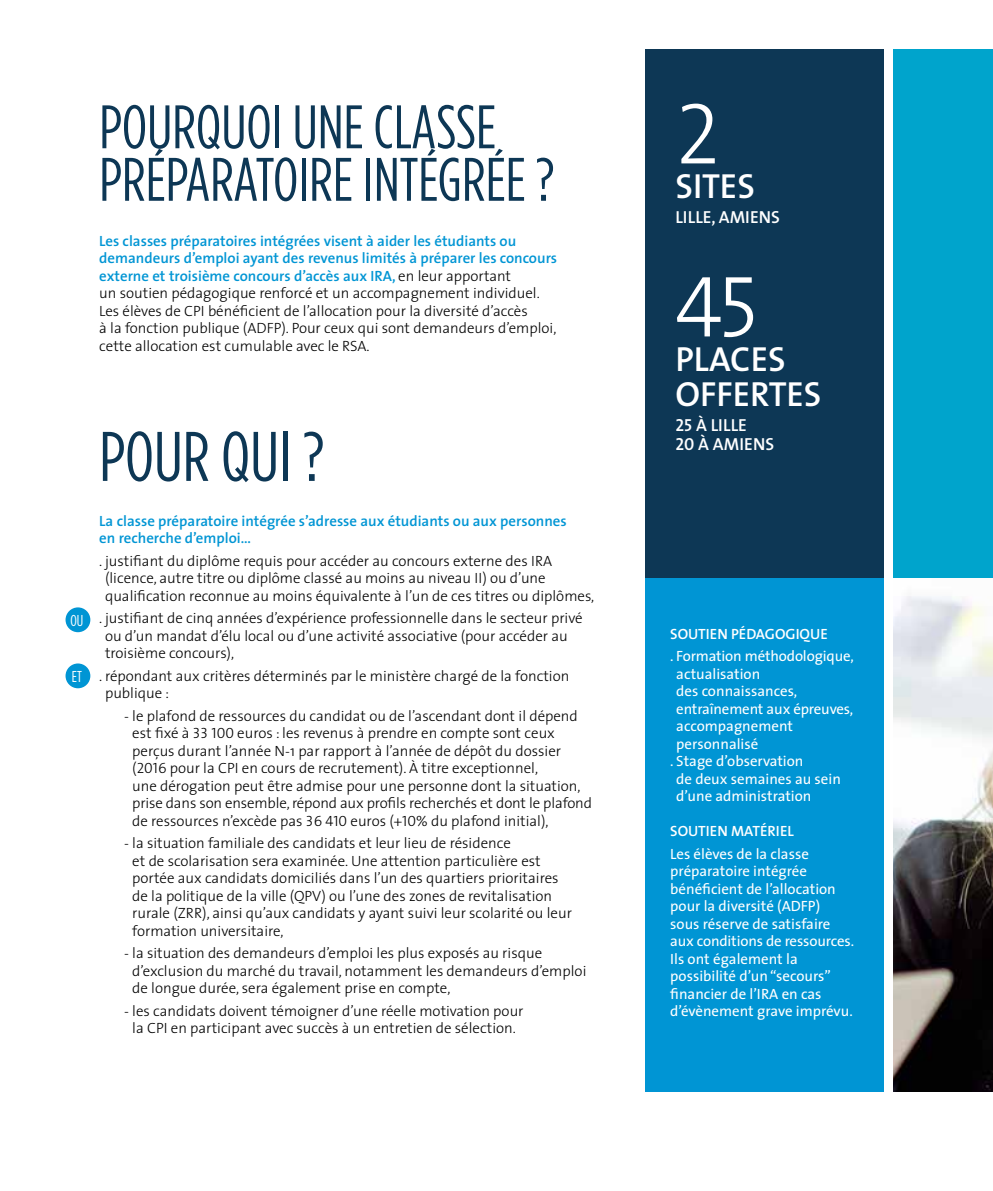
<style>
.page{position:relative;width:993px;height:1191px;background:#fff}
.page>*{position:absolute;margin:0;border:0;box-sizing:border-box;transform-origin:0 0}
.t1{font:87.5px "The Sans Light Caps";color:#fff}
.t2{font:70px "Gotham Condensed";color:#0d3755}
.t3{font:61.25px/52.5px "Gotham Condensed";color:#0d3755}
.t4{font:600 35px/35px "The Sans";color:#fff}
.t5{font:600 17.5px/19.2px "The Sans";color:#fff}
.t6{font:15.75px "Gotham Condensed";color:#fff}
.t7{font:300 14.88px/17.5px "The Sans";color:#000}
.t8{font:14.88px/17.5px "The Sans";color:#fff}
.t9{font:600 14.88px/17.5px "The Sans";color:#0095d4}
.t10{font:600 14.88px "The Sans";color:#fff}
.s1{font-weight:600;color:#0095d4}
.s2{font-family:"The Sans Light Caps";font-weight:400}
.s3{font-family:"The Sans Semi Bold Caps";font-weight:400}
</style>
<div class="page">
<div style="left:893px;top:50px;width:99px;height:528px;background:#00a4cc"></div>
<img style="left:893px;top:596px;width:99px;height:495px">
<div style="left:645px;top:50px;width:238px;height:528px;background:#0d3755"></div>
<div style="left:645px;top:578px;width:238px;height:513px;background:#0095d4"></div>
<div style="left:65px;top:607px;width:25px;height:25px;background:#0095d4;border-radius:50%"></div>
<div style="left:65px;top:663px;width:25px;height:25px;background:#0095d4;border-radius:50%"></div>
<h3 class="t3" style="left:99px;top:100px;width:456px">POURQUOI UNE CLASSE<br>PRÉPARATOIRE INTÉGRÉE ?</h3>
<p class="t7" style="left:99px;top:231px;width:459px"><span class="s1">Les classes préparatoires intégrées visent à aider les étudiants ou demandeurs d’emploi ayant des revenus limités à préparer les concours externe et troisième concours d’accès aux IRA,</span> en leur apportant<br>un soutien pédagogique renforcé et un accompagnement individuel.<br>Les élèves de CPI bénéficient de l’allocation pour la diversité d’accès<br>à la fonction publique (ADFP). Pour ceux qui sont demandeurs d’emploi, cette allocation est cumulable avec le RSA.</p>
<p class="t6" style="left:70px;top:611px;width:14px">OU</p>
<p class="t6" style="left:72px;top:667px;width:11px">ET</p>
<h2 class="t2" style="left:99px;top:416px;width:226px">POUR QUI ?</h2>
<p class="t9" style="left:99px;top:511px;width:469px">La classe préparatoire intégrée s’adresse aux étudiants ou aux personnes en recherche d’emploi…</p>
<p class="t7" style="left:105px;top:551px;width:490px;text-indent:-6px">. justifiant du diplôme requis pour accéder au concours externe des IRA (licence, autre titre ou diplôme classé au moins au niveau II) ou d’une qualification reconnue au moins équivalente à l’un de ces titres ou diplômes,</p>
<p class="t7" style="left:105px;top:609px;width:479px;text-indent:-6px">. justifiant de cinq années d’expérience professionnelle dans le secteur privé ou d’un mandat d’élu local ou d’une activité associative (pour accéder au troisième concours),</p>
<p class="t7" style="left:105px;top:666px;width:465px;text-indent:-6px">. répondant aux critères déterminés par le ministère chargé de la fonction publique :</p>
<p class="t7" style="left:132px;top:706px;width:461px;text-indent:-8px">- le plafond de ressources du candidat ou de l’ascendant dont il dépend est fixé à <span class="s2">33 100</span> euros : les revenus à prendre en compte sont ceux perçus durant l’année N-1 par rapport à l’année de dépôt du dossier (<span class="s2">2016</span> pour la CPI en cours de recrutement). À titre exceptionnel,<br>une dérogation peut être admise pour une personne dont la situation, prise dans son ensemble, répond aux profils recherchés et dont le plafond de ressources n’excède pas <span class="s2">36 410</span> euros (+<span class="s2">10</span>% du plafond initial),</p>
<p class="t7" style="left:132px;top:834px;width:441px;text-indent:-8px">- la situation familiale des candidats et leur lieu de résidence<br>et de scolarisation sera examinée. Une attention particulière est portée aux candidats domiciliés dans l’un des quartiers prioritaires de la politique de la ville (QPV) ou l’une des zones de revitalisation rurale (ZRR), ainsi qu’aux candidats y ayant suivi leur scolarité ou leur formation universitaire,</p>
<p class="t7" style="left:132px;top:944px;width:455px;text-indent:-8px">- la situation des demandeurs d’emploi les plus exposés au risque d’exclusion du marché du travail, notamment les demandeurs d’emploi de longue durée, sera également prise en compte,</p>
<p class="t7" style="left:124px;top:1001px;width:401px;text-align:center">- les candidats doivent témoigner d’une réelle motivation pour la CPI en participant avec succès à un entretien de sélection.</p>
<h1 class="t1" style="left:675px;top:61px;width:45px">2</h1>
<h3 class="t4" style="left:675px;top:168px;width:81px">SITES</h3>
<p class="t5" style="left:675px;top:207px;width:106px">LILLE, AMIENS</p>
<h1 class="t1" style="left:675px;top:234px;width:85px">45</h1>
<h3 class="t4" style="left:675px;top:341px;width:148px">PLACES<br>OFFERTES</h3>
<p class="t5" style="left:675px;top:414px;width:100px"><span class="s3">25</span> À LILLE<br><span class="s3">20</span> À AMIENS</p>
<p class="t10" style="left:670px;top:621px;width:159px">SOUTIEN PÉDAGOGIQUE</p>
<p class="t8" style="left:670px;top:647px;width:185px">. Formation méthodologique,</p>
<p class="t8" style="left:676px;top:664px;width:85px">actualisation</p>
<p class="t8" style="left:676px;top:682px;width:122px">des connaissances,</p>
<p class="t8" style="left:676px;top:699px;width:178px">entraînement aux épreuves,</p>
<p class="t8" style="left:676px;top:717px;width:118px">accompagnement</p>
<p class="t8" style="left:676px;top:734px;width:84px">personnalisé</p>
<p class="t8" style="left:670px;top:752px;width:135px">. Stage d’observation</p>
<p class="t8" style="left:676px;top:769px;width:166px">de deux semaines au sein</p>
<p class="t8" style="left:676px;top:787px;width:137px">d’une administration</p>
<p class="t10" style="left:670px;top:818px;width:125px">SOUTIEN MATÉRIEL</p>
<p class="t8" style="left:670px;top:844px;width:185px">Les élèves de la classe préparatoire intégrée bénéficient de l’allocation pour la diversité (ADFP)<br>sous réserve de satisfaire aux conditions de ressources.<br>Ils ont également la possibilité d’un “secours” financier de l’IRA en cas d’évènement grave imprévu.</p>
</div>
